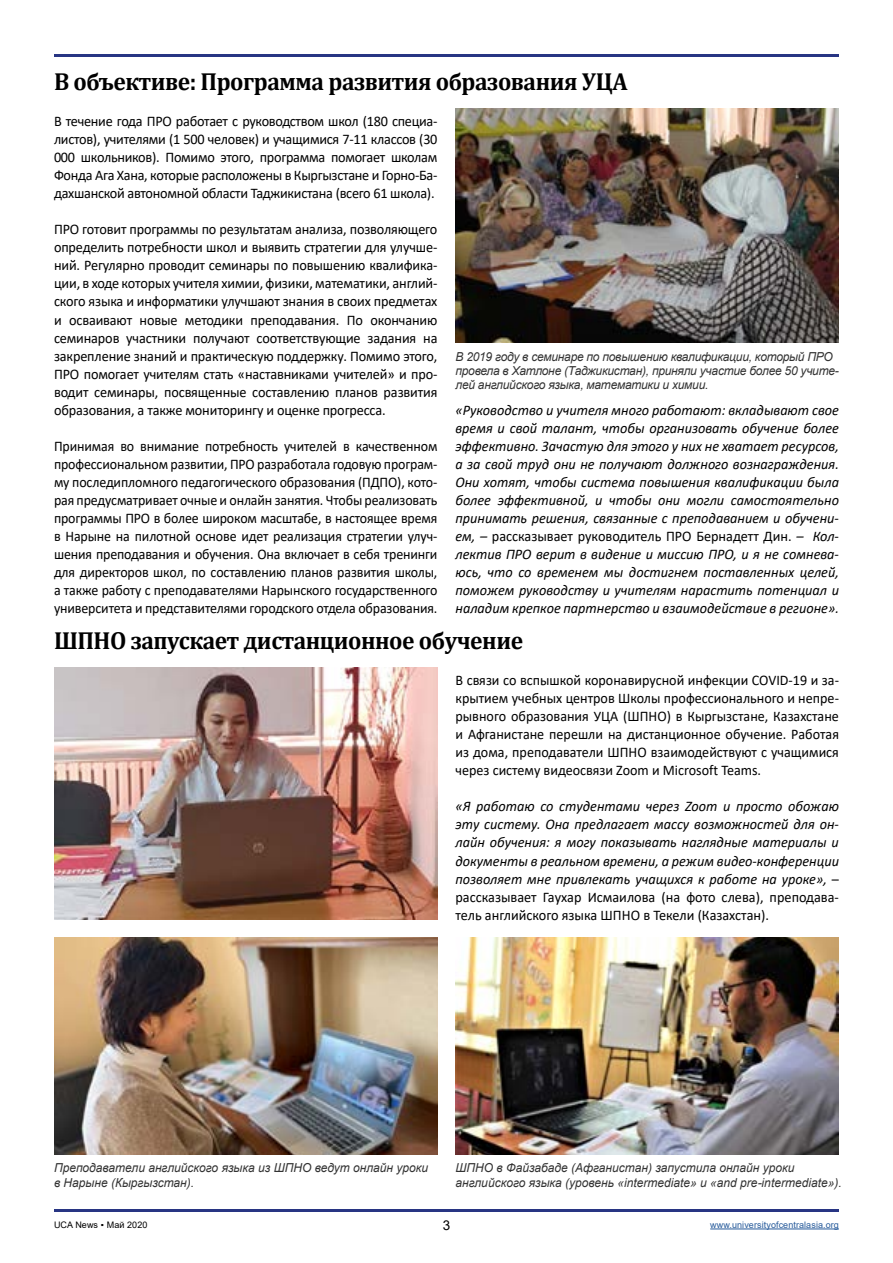
<style>
.page{position:relative;width:893px;height:1263px;background:#fff}
.page>*{position:absolute;margin:0;border:0;box-sizing:border-box;transform-origin:0 0}
.t1{font:700 24.75px "Cambria";letter-spacing:-.02em;color:#000;scale:.95 1}
.t2{font:italic 14.7px/18px "Calibri";color:#000;text-align:justify}
.t3{font:14.7px/18px "Calibri";letter-spacing:-.01em;color:#000;text-align:justify}
.t4{font:14.7px/18px "Calibri";letter-spacing:-.01em;color:#000;text-align:justify;scale:.95 1}
.t5{font:14.7px/18px "Calibri";letter-spacing:-.01em;color:#000;text-align:justify;scale:.96 1}
.t6{font:13.5px "Arial";color:#000}
.t7{font:italic 12.3px/14.4px "Arial";letter-spacing:-.01em;color:#333}
.t8{font:9px "Arial";letter-spacing:.01em;color:#275b9b}
.t9{font:9px "Arial";letter-spacing:.01em;color:#000}
.s1{font-style:normal}
</style>
<div class="page">
<hr style="left:54px;top:1209px;width:785px;height:2px;background:#283583">
<hr style="left:54px;top:54px;width:785px;height:3px;background:#283583">
<img style="left:455px;top:108px;width:384px;height:235px">
<img style="left:54px;top:667px;width:383px;height:253px">
<img style="left:54px;top:938px;width:383px;height:216px">
<img style="left:455px;top:938px;width:384px;height:216px">
<hr style="left:710px;top:1228px;width:129px;height:1px;background:#275b9b">
<h1 class="t1" style="left:54px;top:64px;width:605px">В объективе: Программа развития образования УЦА</h1>
<p class="t3" style="left:54px;top:112px;width:385px">В течение года ПРО работает с руководством школ (180 специа&shy;листов), учителями (1 500 человек) и учащимися 7-11 классов (30<br>000 школьников). Помимо этого, программа помогает школам Фонда Ага Хана, которые расположены в Кыргызстане и Горно-Ба&shy;дахшанской автономной области Таджикистана (всего 61 школа).</p>
<p class="t3" style="left:54px;top:220px;width:385px">ПРО готовит программы по результатам анализа, позволяющего определить потребности школ и выявить стратегии для улучше&shy;ний. Регулярно проводит семинары по повышению квалифика&shy;ции, в ходе которых учителя химии, физики, математики, англий&shy;ского языка и информатики улучшают знания в своих предметах и осваивают новые методики преподавания. По окончанию семинаров участники получают соответствующие задания на закрепление знаний и практическую поддержку. Помимо этого, ПРО помогает учителям стать «наставниками учителей» и про&shy;водит семинары, посвященные составлению планов развития образования, а также мониторингу и оценке прогресса.</p>
<p class="t4" style="left:54px;top:436px;width:405px">Принимая во внимание потребность учителей в качественном профессиональном развитии, ПРО разработала годовую програм&shy;му последипломного педагогического образования (ПДПО), кото&shy;рая предусматривает очные и онлайн занятия. Чтобы реализовать программы ПРО в более широком масштабе, в настоящее время в Нарыне на пилотной основе идет реализация стратегии улуч&shy;шения преподавания и обучения. Она включает в себя тренинги для директоров школ, по составлению планов развития школы, а также работу с преподавателями Нарынского государственного университета и представителями городского отдела образования.</p>
<p class="t7" style="left:455px;top:349px;width:385px">В 2019 году в семинаре по повышению квалификации, который ПРО провела в Хатлоне (Таджикистан), приняли участие более 50 учите&shy;лей английского языка, математики и химии.</p>
<p class="t2" style="left:455px;top:400px;width:385px">«Руководство и учителя много работают: вкладывают свое время и свой талант, чтобы организовать обучение более эффективно. Зачастую для этого у них не хватает ресурсов, а за свой труд они не получают должного вознаграждения.<br>Они хотят, чтобы система повышения квалификации была более эффективной, и чтобы они могли самостоятельно принимать решения, связанные с преподаванием и обучени&shy;ем, – <span class="s1">рассказывает руководитель ПРО Бернадетт Дин.</span> – Кол&shy;лектив ПРО верит в видение и миссию ПРО, и я не сомнева&shy;юсь, что со временем мы достигнем поставленных целей, поможем руководству и учителям нарастить потенциал и наладим крепкое партнерство и взаимодействие в регионе».</p>
<h1 class="t1" style="left:54px;top:623px;width:495px">ШПНО запускает дистанционное обучение</h1>
<p class="t5" style="left:455px;top:671px;width:401px">В связи со вспышкой коронавирусной инфекции COVID-19 и за&shy;крытием учебных центров Школы профессионального и непре&shy;рывного образования УЦА (ШПНО) в Кыргызстане, Казахстане и Афганистане перешли на дистанционное обучение. Работая из дома, преподаватели ШПНО взаимодействуют с учащимися через систему видеосвязи Zoom и Microsoft Teams.</p>
<p class="t2" style="left:455px;top:797px;width:385px">«Я работаю со студентами через Zoom и просто обожаю эту систему. Она предлагает массу возможностей для он&shy;лайн обучения: я могу показывать наглядные материалы и документы в реальном времени, а режим видео-конференции позволяет мне привлекать учащихся к работе на уроке», <span class="s1">– рассказывает Гаухар Исмаилова (на фото слева), преподава&shy;тель английского языка ШПНО в Текели (Казахстан).</span></p>
<p class="t7" style="left:54px;top:1161px;width:376px">Преподаватели английского языка из ШПНО ведут онлайн уроки в Нарыне (Кыргызстан).</p>
<p class="t7" style="left:455px;top:1161px;width:388px">ШПНО в Файзабаде (Афганистан) запустила онлайн уроки английского языка (уровень «intermediate» и «and pre-intermediate»).</p>
<p class="t9" style="left:54px;top:1218px;width:95px">UCA News ▪ Май 2020</p>
<p class="t6" style="left:443px;top:1215px;width:9px">3</p>
<p class="t8" style="left:710px;top:1218px;width:130px">www.universityofcentralasia.org</p>
</div>
